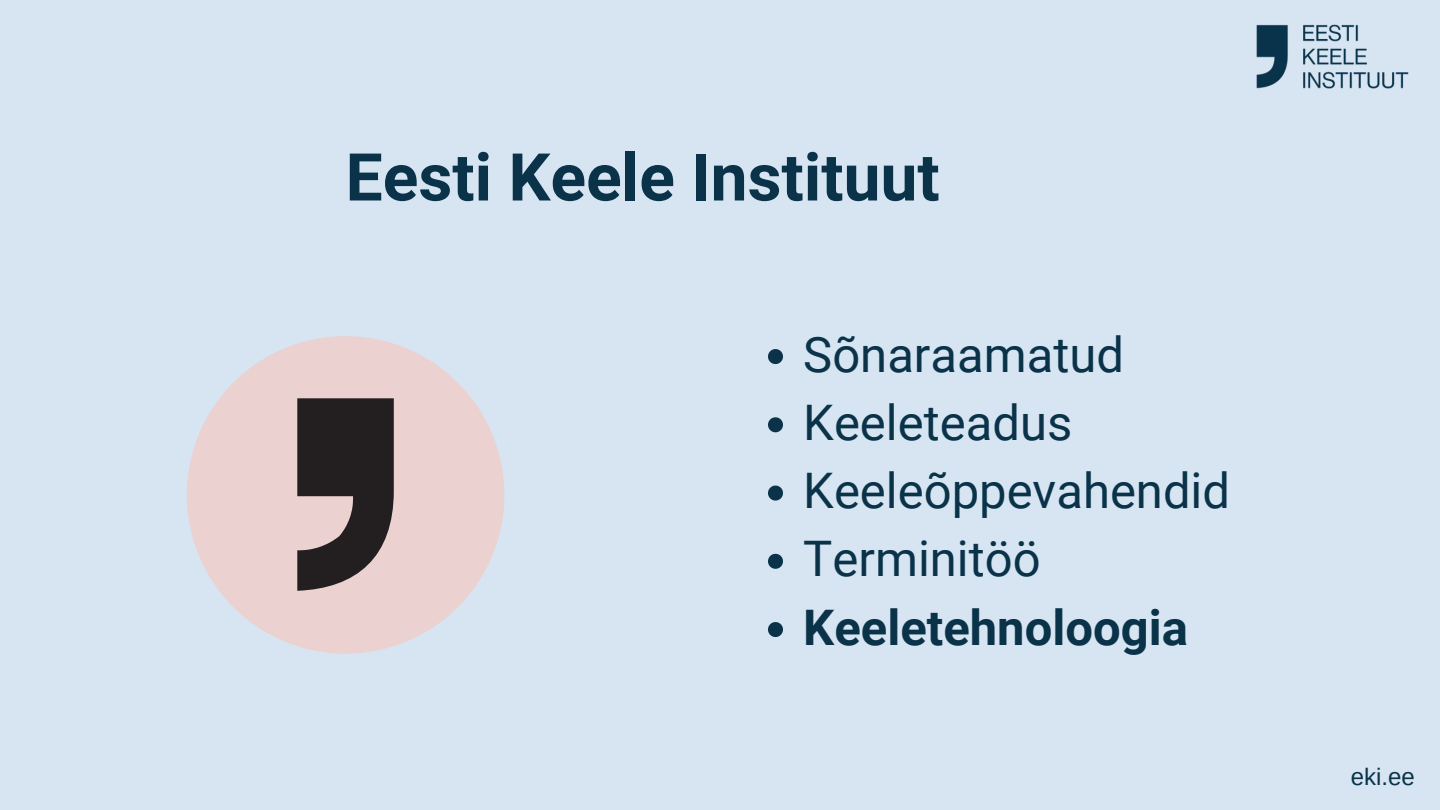
<style>
.page{position:relative;width:1440px;height:810px;background:#d7e5f2}
.page>*{position:absolute;margin:0;border:0;box-sizing:border-box;transform-origin:0 0}
.t1{font:700 66px "Roboto";color:#0a3349}
.t2{font:49px "Roboto";color:#0a3349}
.t3{font:700 49px "Roboto";color:#0a3349}
.t4{font:24px "Arimo";color:#0a3349}
</style>
<div class="page">
<img style="left:1256px;top:24px;width:153px;height:65px">
<svg style="left:187px;top:336px;width:317px;height:318px;fill:#ebd1d0"></svg>
<svg style="left:297px;top:398px;width:97px;height:193px;background:#514849"></svg>
<svg style="left:768px;top:349px;width:15px;height:15px"></svg>
<svg style="left:768px;top:417px;width:15px;height:15px"></svg>
<svg style="left:768px;top:486px;width:15px;height:15px"></svg>
<svg style="left:768px;top:554px;width:15px;height:15px"></svg>
<svg style="left:768px;top:622px;width:15px;height:15px"></svg>
<p class="t1" style="left:346px;top:139px;width:596px">Eesti Keele Instituut</p>
<p class="t2" style="left:803px;top:326px;width:322px">Sõnaraamatud</p>
<p class="t2" style="left:803px;top:394px;width:270px">Keeleteadus</p>
<p class="t2" style="left:803px;top:463px;width:428px">Keeleõppevahendid</p>
<p class="t2" style="left:803px;top:531px;width:239px">Terminitöö</p>
<p class="t3" style="left:803px;top:599px;width:386px">Keeletehnoloogia</p>
<p class="t4" style="left:1351px;top:763px;width:66px">eki.ee</p>
</div>
